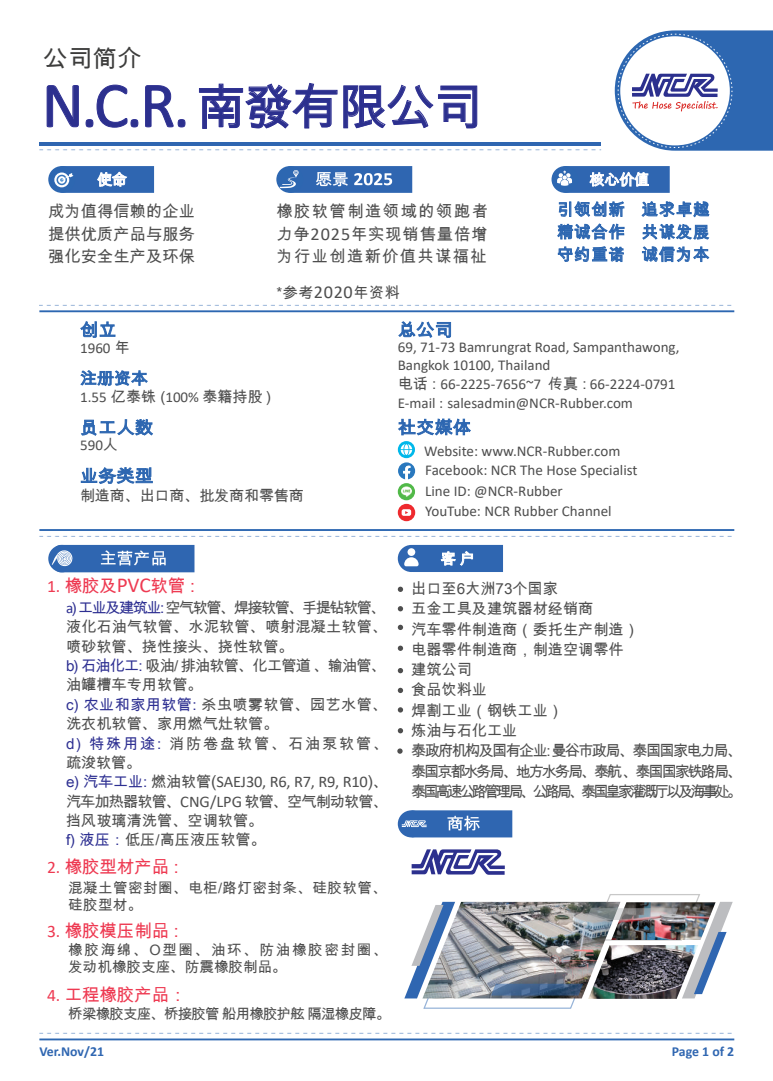
<style>
.page{position:relative;width:773px;height:1081px;background:#fff}
.page>*{position:absolute;margin:0;border:0;box-sizing:border-box;transform-origin:0 0}
.t1{font:65px "Calibri";color:#2c308e}
.t2{font:23.75px "Arial Unicode MS";color:#3d3d3c;scale:1.04 1}
.t3{font:17.5px "Arial Unicode MS";letter-spacing:-.01em;color:#ee3a52}
.t4{font:16.25px/22.5px "Arial Unicode MS";letter-spacing:.05em;color:#4e4e4e;text-align:justify}
.t5{font:16.25px "Calibri";letter-spacing:-.01em;color:#4e4e4e}
.t6{font:16.25px/22.5px "Arial Unicode MS";letter-spacing:.05em;color:#2f66b1;text-align:justify}
.t7{font:15.25px/20.2px "Arial Unicode MS";color:#4e4e4e}
.t8{font:15px/19.4px "Arial Unicode MS";color:#4e4e4e}
.t9{font:15px/20px "Calibri";color:#4e4e4e}
.t10{font:15px "Arial Unicode MS";letter-spacing:-.01em;color:#fff}
.t11{font:14.38px/17.2px "Arial Unicode MS";letter-spacing:.115em;color:#4e4e4e}
.t12{font:14.38px/17.5px "Arial Unicode MS";letter-spacing:.025em;color:#4e4e4e}
.t13{font:14.38px "Arial Unicode MS";letter-spacing:-.05em;color:#4e4e4e}
.t14{font:700 13.75px "Calibri";color:#2f66b1}
.s1{font-family:"Arial Unicode MS";font-size:49px}
.s2{font-family:"Calibri";font-size:18.12px}
.s3{font-family:"Arial Unicode MS"}
.s4{font-family:"Calibri"}
.s5{font-family:"Calibri";font-size:21.25px}
.s6{font-family:"Calibri";color:#2e3092}
.s7{color:#2e3092}
.s8{font-family:"Arial Unicode MS";font-size:15px;color:#2e3092}
.s9{font-family:"Arial Unicode MS";font-size:15px}
.s10{font-family:"Calibri";font-size:16.25px}
</style>
<div class="page">
<hr style="left:39px;top:142px;width:561px;height:4px;background:#2f66b1">
<svg style="left:641px;top:201px;width:68px;height:16px"></svg>
<svg style="left:557px;top:201px;width:67px;height:38px"></svg>
<svg style="left:642px;top:224px;width:67px;height:16px"></svg>
<svg style="left:558px;top:246px;width:65px;height:16px"></svg>
<svg style="left:642px;top:247px;width:67px;height:16px"></svg>
<svg style="left:81px;top:321px;width:34px;height:16px"></svg>
<svg style="left:399px;top:322px;width:51px;height:15px"></svg>
<svg style="left:398px;top:419px;width:72px;height:16px"></svg>
<svg style="left:81px;top:370px;width:66px;height:16px"></svg>
<svg style="left:81px;top:419px;width:71px;height:16px"></svg>
<svg style="left:81px;top:467px;width:71px;height:16px"></svg>
<svg style="left:276px;top:166px;width:27px;height:27px"></svg>
<svg style="left:279px;top:166px;width:133px;height:27px;background:#507fbd"></svg>
<svg style="left:39px;top:305px;width:693px;height:1px"></svg>
<svg style="left:39px;top:149px;width:562px;height:1px"></svg>
<svg style="left:39px;top:536px;width:693px;height:1px"></svg>
<hr style="left:39px;top:310px;width:695px;height:2px;background:#2d67b1">
<hr style="left:39px;top:529px;width:695px;height:2px;background:#2d67b1">
<svg style="left:39px;top:1033px;width:693px;height:1px"></svg>
<hr style="left:39px;top:1038px;width:695px;height:2px;background:#2d67b1">
<div style="left:398px;top:504px;width:17px;height:17px;background:#ee2a2e;border-radius:50%"></div>
<svg style="left:401px;top:509px;width:10px;height:7px"></svg>
<div style="left:398px;top:483px;width:17px;height:17px;background:#51b948;border-radius:50%"></div>
<svg style="left:401px;top:486px;width:11px;height:11px"></svg>
<svg style="left:398px;top:462px;width:17px;height:17px"></svg>
<div style="left:398px;top:441px;width:17px;height:17px;background:#00b8ea;border-radius:50%"></div>
<svg style="left:400px;top:444px;width:12px;height:11px"></svg>
<svg style="left:411px;top:849px;width:93px;height:26px"></svg>
<div style="left:398px;top:545px;width:27px;height:27px;background:#2f66b1;border-radius:50%"></div>
<svg style="left:404px;top:545px;width:99px;height:27px;background:#4b7abb"></svg>
<svg style="left:398px;top:810px;width:27px;height:27px"></svg>
<svg style="left:402px;top:810px;width:110px;height:27px;background:#4778ba"></svg>
<svg style="left:398px;top:587px;width:5px;height:5px"></svg>
<svg style="left:398px;top:606px;width:5px;height:5px"></svg>
<svg style="left:398px;top:625px;width:5px;height:5px"></svg>
<svg style="left:398px;top:645px;width:5px;height:6px"></svg>
<svg style="left:398px;top:668px;width:5px;height:5px"></svg>
<svg style="left:398px;top:688px;width:5px;height:5px"></svg>
<svg style="left:398px;top:707px;width:5px;height:5px"></svg>
<svg style="left:398px;top:728px;width:5px;height:5px"></svg>
<svg style="left:397px;top:748px;width:5px;height:6px"></svg>
<svg style="left:48px;top:545px;width:28px;height:27px"></svg>
<svg style="left:52px;top:545px;width:142px;height:27px;background:#4b7abb"></svg>
<svg style="left:48px;top:166px;width:27px;height:27px"></svg>
<svg style="left:54px;top:172px;width:15px;height:15px"></svg>
<svg style="left:56px;top:166px;width:98px;height:27px;background:#4e7dbc"></svg>
<svg style="left:614px;top:30px;width:158px;height:121px"></svg>
<svg style="left:551px;top:166px;width:27px;height:27px"></svg>
<svg style="left:557px;top:166px;width:112px;height:27px;background:#5985c0"></svg>
<img style="left:404px;top:894px;width:328px;height:115px">
<svg style="left:199px;top:83px;width:138px;height:46px"></svg>
<svg style="left:343px;top:85px;width:134px;height:43px"></svg>
<svg style="left:47px;top:85px;width:32px;height:42px"></svg>
<svg style="left:86px;top:85px;width:52px;height:42px"></svg>
<svg style="left:145px;top:85px;width:40px;height:42px"></svg>
<h2 class="t2" style="left:43px;top:41px;width:97px">公司简介</h2>
<h1 class="t1" style="left:42px;top:60px;width:442px">N.C.R. <span class="s1">南發有限公司</span></h1>
<p class="t10" style="left:97px;top:169px;width:31px">使命</p>
<p class="t10" style="left:589px;top:169px;width:61px">核心价值</p>
<p class="t4" style="left:48px;top:200px;width:148px">成为值得信赖的企业提供优质产品与服务强化安全生产及环保</p>
<p class="t4" style="left:276px;top:200px;width:213px">橡胶软管制造领域的领跑者力争<span class="s2">2025</span>年实现销售量倍增为行业创造新价值共谋福祉</p>
<p class="t8" style="left:276px;top:282px;width:125px">*参考<span class="s2">2020</span>年资料</p>
<p class="t6" style="left:557px;top:198px;width:154px">引领创新 追求卓越精诚合作 共谋发展守约重诺 诚信为本</p>
<p class="t9" style="left:80px;top:337px;width:51px">1960 <span class="s3">年</span></p>
<p class="t9" style="left:398px;top:337px;width:283px;line-height:18.8px">69, 71-73 Bamrungrat Road, Sampanthawong,<br>Bangkok 10100, Thailand<br><span class="s3">电话 :</span> 66-2225-7656~7 <span class="s3">传真 :</span> 66-2224-0791</p>
<p class="t8" style="left:80px;top:387px;width:192px"><span class="s4">1.55</span> 亿泰铢 (<span class="s4">100%</span> 泰籍持股 )</p>
<p class="t9" style="left:398px;top:392px;width:237px">E-mail : salesadmin@NCR-Rubber.com</p>
<p class="t9" style="left:80px;top:435px;width:39px">590<span class="s3">人</span></p>
<p class="t8" style="left:80px;top:485px;width:225px">制造商、出口商、批发商和零售商</p>
<p class="t3" style="left:47px;top:573px;width:149px"><span class="s4">1.</span> 橡胶及<span class="s5">PVC</span>软管 :</p>
<p class="t8" style="left:66px;top:597px;width:324px"><span class="s6">a</span><span class="s7">) 工业及建筑业:</span> 空气软管、焊接软管、手提钻软管、液化石油气软管、水泥软管、喷射混凝土软管、喷砂软管、挠性接头、挠性软管。<br><span class="s7">b) 石油化工:</span> 吸油/ 排油软管、化工管道 、输油管、油罐槽车专用软管。<br><span class="s7">c) 农业和家用软管:</span> 杀虫喷雾软管、园艺水管、洗衣机软管、家用燃气灶软管。<br><span class="s7">d) 特殊用途:</span> 消防卷盘软管、石油泵软管、疏浚软管。</p>
<p class="t5" style="left:66px;top:770px;width:323px"><span class="s8">e) 汽车工业:</span> <span class="s9">燃油软管</span><span class="s3">(</span>SAEJ30, R6, R7, R9, R10<span class="s3">)</span><span class="s9">、</span></p>
<p class="t8" style="left:66px;top:791px;width:323px">汽车加热器软管、<span class="s10">CNG/LPG</span> 软管、空气制动软管、挡风玻璃清洗管、空调软管。<br><span class="s7">f) 液压：</span>低压/高压液压软管。</p>
<p class="t3" style="left:47px;top:854px;width:133px"><span class="s4">2.</span> 橡胶型材产品 :</p>
<p class="t12" style="left:68px;top:878px;width:320px">混凝土管密封圈、电柜/路灯密封条、硅胶软管、硅胶型材。</p>
<p class="t11" style="left:68px;top:941px;width:321px">橡胶海绵、O型圈、油环、防油橡胶密封圈、发动机橡胶支座、防震橡胶制品。</p>
<p class="t13" style="left:68px;top:1004px;width:323px">桥梁橡胶支座、桥接胶管 船用橡胶护舷 隔湿橡皮障。</p>
<p class="t3" style="left:47px;top:918px;width:133px"><span class="s4">3.</span> 橡胶模压制品 :</p>
<p class="t3" style="left:47px;top:981px;width:141px"><span class="s4">4.</span> 工程橡胶产品：</p>
<p class="t9" style="left:424px;top:440px;width:215px">Website: www.NCR-Rubber.com<br>Facebook: NCR The Hose Specialist<br>Line ID: @NCR-Rubber<br>YouTube: NCR Rubber Channel</p>
<p class="t10" style="left:440px;top:548px;width:35px">客 户</p>
<p class="t7" style="left:411px;top:578px;width:332px">出口至6大洲73个国家<br>五金工具及建筑器材经销商<br>汽车零件制造商（委托生产制造）<br>电器零件制造商，制造空调零件<br>建筑公司<br>食品饮料业<br>焊割工业（钢铁工业）<br>炼油与石化工业<br>泰政府机构及国有企业:曼谷市政局、泰国国家电力局、泰国京都水务局、地方水务局、泰航 、泰国国家铁路局、泰国高速公路管理局、公路局、泰国皇家灌溉厅以及海事处。</p>
<p class="t14" style="left:39px;top:1042px;width:66px">Ver.Nov/21</p>
<p class="t14" style="left:671px;top:1042px;width:64px">Page 1 of 2</p>
</div>
